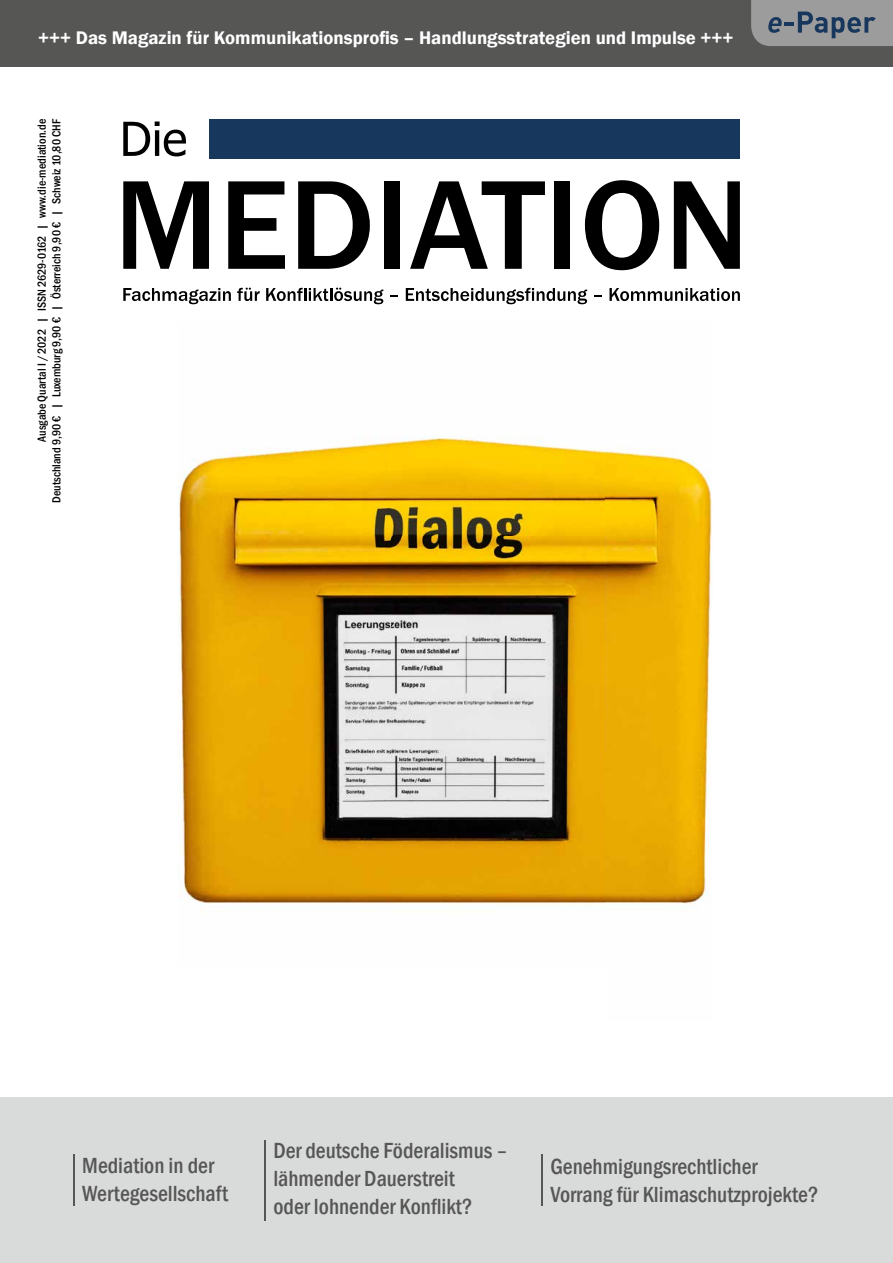
<style>
.page{position:relative;width:893px;height:1263px;background:#fff}
.page>*{position:absolute;margin:0;border:0;box-sizing:border-box;transform-origin:0 0}
.t1{font:500 condensed 22.5px/28px "Franklin Gothic";color:#565655}
.t2{font:600 18.75px "Franklin Gothic";color:#fff}
.t3{font:500 condensed 12px/14.4px "Franklin Gothic";color:#000;text-align:right}
</style>
<div class="page">
<img style="left:179px;top:436px;width:533px;height:469px">
<div style="left:0;top:1097px;width:893px;height:166px;background:#d9dada"></div>
<hr style="left:73px;top:1154px;width:2px;height:51px;background:#565655">
<hr style="left:265px;top:1140px;width:1px;height:80px;background:#565655">
<hr style="left:542px;top:1154px;width:1px;height:51px;background:#565655">
<div style="left:0;top:0;width:893px;height:66px;background:#565655"></div>
<div style="left:209px;top:119px;width:531px;height:40px;background:#17375c"></div>
<svg style="left:123px;top:122px;width:63px;height:34px"></svg>
<svg style="left:123px;top:181px;width:86px;height:88px"></svg>
<svg style="left:228px;top:181px;width:57px;height:88px"></svg>
<svg style="left:298px;top:181px;width:72px;height:88px"></svg>
<div style="left:384px;top:181px;width:16px;height:88px;background:#000"></div>
<svg style="left:410px;top:181px;width:135px;height:88px"></svg>
<div style="left:555px;top:181px;width:15px;height:88px;background:#000"></div>
<svg style="left:585px;top:180px;width:74px;height:90px"></svg>
<svg style="left:674px;top:181px;width:66px;height:88px"></svg>
<svg style="left:123px;top:288px;width:108px;height:16px"></svg>
<svg style="left:237px;top:288px;width:23px;height:13px"></svg>
<svg style="left:266px;top:288px;width:117px;height:16px"></svg>
<svg style="left:390px;top:295px;width:8px;height:2px"></svg>
<svg style="left:406px;top:288px;width:181px;height:16px"></svg>
<svg style="left:594px;top:295px;width:7px;height:2px"></svg>
<svg style="left:609px;top:288px;width:131px;height:13px"></svg>
<svg style="left:751px;top:0;width:142px;height:46px;background:#898d93"></svg>
<p class="t2" style="left:38px;top:26px;width:697px">+++ Das Magazin für Kommunikationsprofis – Handlungsstrategien und Impulse +++</p>
<p class="t3" style="left:35px;top:503px;width:385px;rotate:-90deg">Ausgabe Quartal I / 2022 | ISSN 2629-0162 | www.die-mediation.de<br>Deutschland 9,90 € | Luxemburg 9,90 € | Österreich 9,90 € | Schweiz 10,80 CHF</p>
<p class="t1" style="left:82px;top:1151px;width:147px">Mediation in der<br>Wertegesellschaft</p>
<p class="t1" style="left:273px;top:1136px;width:236px">Der deutsche Föderalismus – lähmender Dauerstreit<br>oder lohnender Konflikt?</p>
<p class="t1" style="left:550px;top:1152px;width:270px">Genehmigungs recht licher<br>Vorrang für Klimaschutzprojekte?</p>
</div>
